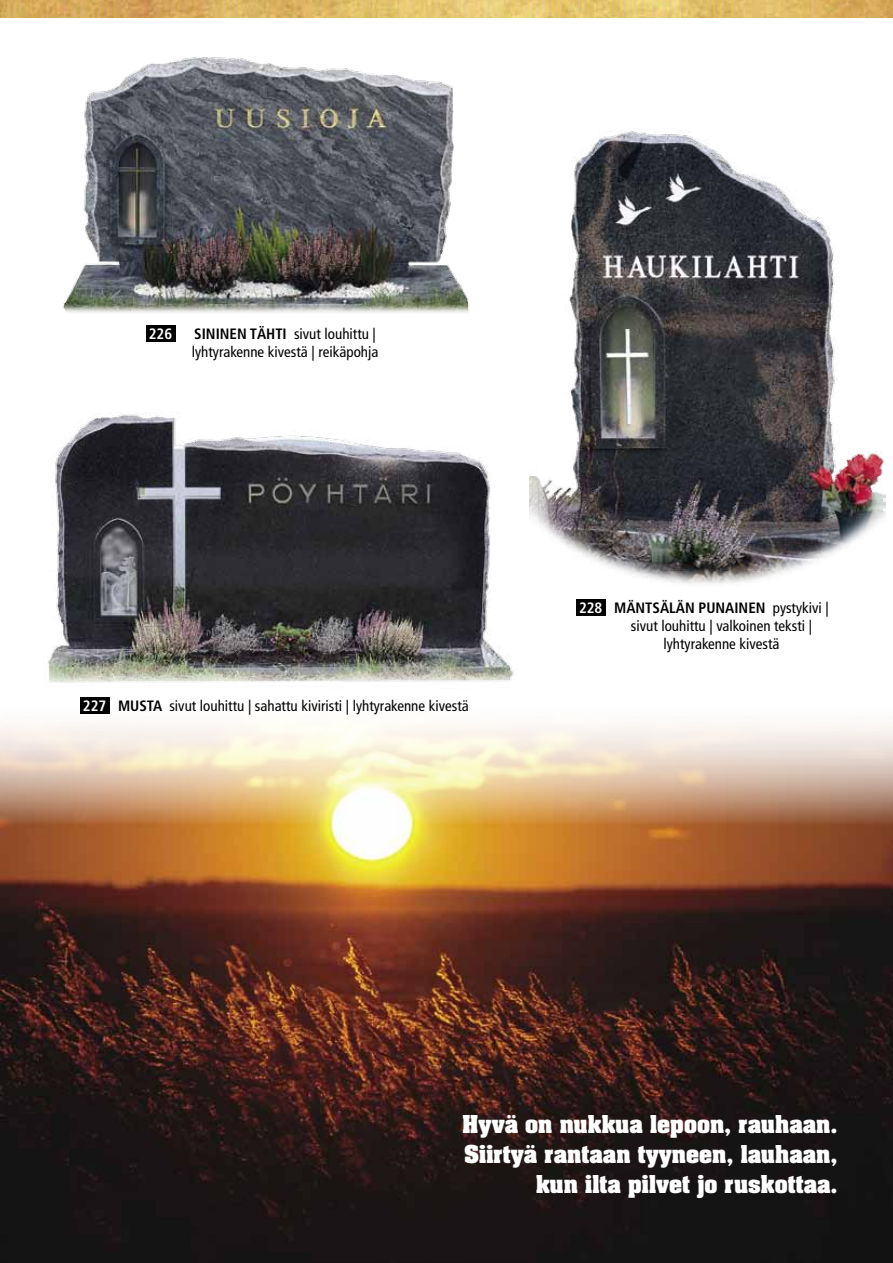
<style>
.page{position:relative;width:893px;height:1263px;background:#fff}
.page>*{position:absolute;margin:0;border:0;box-sizing:border-box;transform-origin:0 0}
.t1{font:700 21px/30px "Aachen";color:#fff;text-align:right}
.t2{font:condensed 15px/18px "Frutiger";color:#000;text-align:center}
.t3{font:700 condensed 15px "Frutiger";color:#000}
.t4{font:700 condensed 15px "Frutiger";color:#fff}
.s1{font-weight:700}
</style>
<div class="page">
<img style="left:0;top:703px;width:893px;height:560px">
<img style="left:0;top:0;width:893px;height:17px">
<img style="left:47px;top:413px;width:467px;height:290px">
<img style="left:529px;top:131px;width:357px;height:453px">
<img style="left:62px;top:57px;width:407px;height:271px">
<div style="left:146px;top:325px;width:29px;height:17px;background:#000"></div>
<div style="left:80px;top:697px;width:29px;height:16px;background:#000"></div>
<div style="left:576px;top:599px;width:30px;height:16px;background:#000"></div>
<img style="left:0;top:918px;width:7px;height:287px">
<p class="t4" style="left:149px;top:325px;width:25px">226</p>
<p class="t3" style="left:194px;top:325px;width:9px">SININEN</p>
<p class="t3" style="left:250px;top:325px;width:9px">TÄHTI</p>
<p class="t2" style="left:192px;top:325px;width:188px;text-align:right">sivut louhittu |<br>lyhtyrakenne kivestä | reikäpohja</p>
<p class="t4" style="left:83px;top:697px;width:25px">227</p>
<p class="t2" style="left:118px;top:697px;width:352px"><span class="s1">MUSTA</span> sivut louhittu | sahattu kiviristi | lyhtyrakenne kivestä</p>
<p class="t4" style="left:579px;top:598px;width:25px">228</p>
<p class="t2" style="left:614px;top:598px;width:216px"><span class="s1">MÄNTSÄLÄN PUNAINEN</span> pystykivi | sivut louhittu | valkoinen teksti | lyhtyrakenne kivestä</p>
<h1 class="t1" style="left:462px;top:1108px;width:377px">Hyvä on nukkua lepoon, rauhaan.<br>Siirtyä rantaan tyyneen, lauhaan, kun ilta pilvet jo ruskottaa.</h1>
</div>
